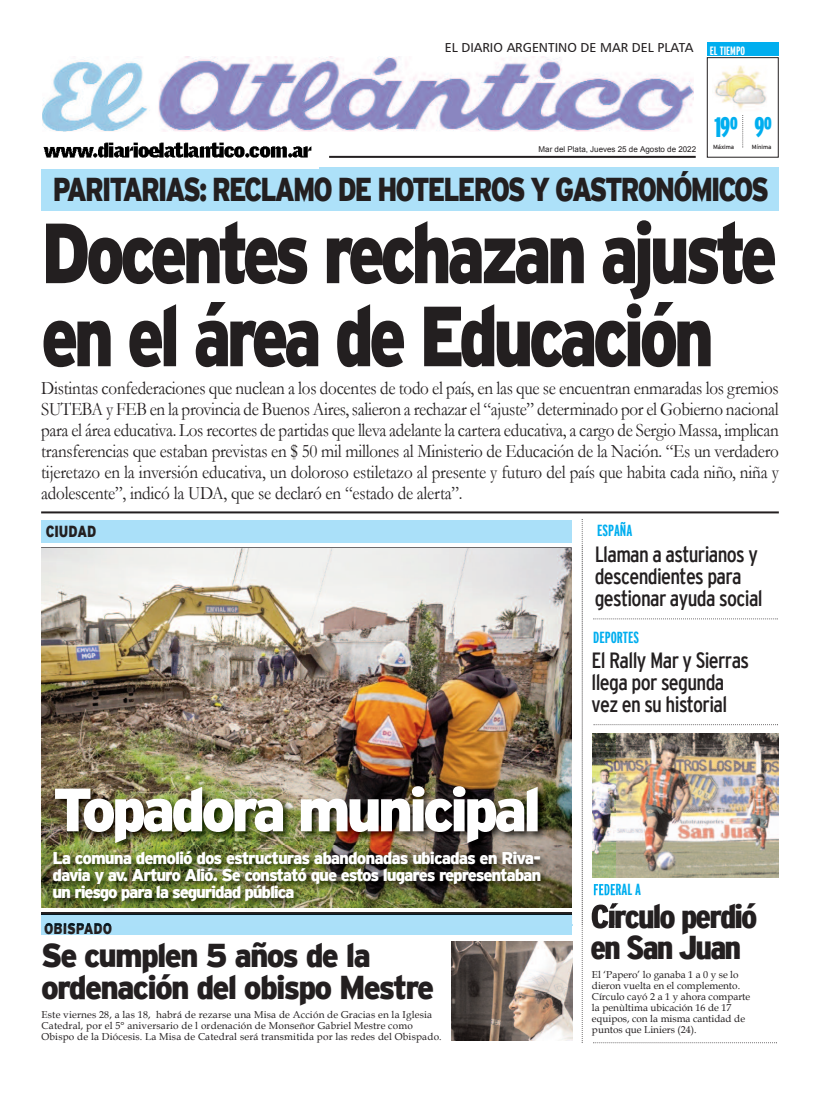
<style>
.page{position:relative;width:820px;height:1095px;background:#fff}
.page>*{position:absolute;margin:0;border:0;box-sizing:border-box;transform-origin:0 0}
.t1{font:900 85px/83px "Interstate";letter-spacing:-.07em;color:#231f20;scale:.81 1}
.t2{font:900 61px "Interstate";letter-spacing:-.07em;color:#fff}
.t3{font:900 33px "Interstate";letter-spacing:-.07em;color:#231f20;scale:.8 1}
.t4{font:900 33px/32px "Interstate";letter-spacing:-.07em;color:#231f20;scale:.95 1}
.t5{font:900 condensed 33px/31px "Interstate";letter-spacing:-.055em;color:#231f20;scale:1.07 1}
.t6{font:900 extra-condensed 28px "Interstate";color:#00aeef}
.t7{font:condensed 22px/22px "Interstate";letter-spacing:-.03em;color:#231f20}
.t8{font:19px/21px "Garamond";letter-spacing:-.015em;color:#231f20;text-align:justify;scale:.9 1}
.t9{font:900 17px/17px "Interstate";letter-spacing:-.07em;color:#fff;text-align:justify}
.t10{font:700 extra-condensed 16px "Interstate";color:#00aeef}
.t11{font:900 16px "Interstate";color:#231f20;scale:.8 1}
.t12{font:13px "Humanist 777 BT Roman B";color:#231f20}
.t13{font:700 extra-condensed 12px "Interstate";color:#fff}
.t14{font:10px/11px "Book Antiqua";letter-spacing:.015em;color:#231f20}
.t15{font:8px "Arial";color:#231f20}
.t16{font:6px "Interstate";letter-spacing:-.005em;color:#231f20}
</style>
<div class="page">
<svg style="left:452px;top:1039px;width:120px;height:2px"></svg>
<img style="left:452px;top:941px;width:120px;height:98px">
<div style="left:41px;top:913px;width:531px;height:21px;background:#aae0f9"></div>
<hr style="left:41px;top:511px;width:737px;height:2px;background:#231f20">
<div style="left:41px;top:520px;width:530px;height:22px;background:#aae0f9"></div>
<img style="left:615px;top:733px;width:163px;height:144px">
<img style="left:41px;top:545px;width:574px;height:379px">
<img style="left:41px;top:548px;width:530px;height:296px">
<svg style="left:581px;top:519px;width:1px;height:522px"></svg>
<img style="left:592px;top:733px;width:23px;height:144px">
<img style="left:593px;top:883px;width:22px;height:12px">
<img style="left:591px;top:903px;width:24px;height:21px">
<img style="left:42px;top:56px;width:651px;height:75px">
<hr style="left:329px;top:156px;width:366px;height:2px;background:#231f20">
<div style="left:706px;top:57px;width:72px;height:100px;border:1px solid #231f20"></div>
<div style="left:706px;top:43px;width:72px;height:13px;background:#00aeef"></div>
<svg style="left:742px;top:115px;width:1px;height:32px"></svg>
<img style="left:714px;top:66px;width:52px;height:43px">
<img style="left:45px;top:924px;width:66px;height:1px">
<img style="left:41px;top:844px;width:531px;height:80px">
<img style="left:42px;top:844px;width:529px;height:63px">
<div style="left:41px;top:167px;width:737px;height:43px;background:#ade1f9"></div>
<img style="left:41px;top:142px;width:277px;height:26px">
<svg style="left:593px;top:724px;width:184px;height:1px"></svg>
<svg style="left:593px;top:618px;width:184px;height:1px"></svg>
<p class="t12" style="left:444px;top:40px;width:250px">EL DIARIO ARGENTINO DE MAR DEL PLATA</p>
<p class="t13" style="left:709px;top:44px;width:37px">EL TIEMPO</p>
<p class="t15" style="left:538px;top:145px;width:159px">Mar del Plata, Jueves 25 de Agosto de 2022</p>
<h3 class="t6" style="left:714px;top:111px;width:59px">19º 9º</h3>
<p class="t16" style="left:712px;top:143px;width:23px">Máxima</p>
<p class="t16" style="left:751px;top:143px;width:21px">Mínima</p>
<h3 class="t3" style="left:53px;top:170px;width:896px">PARITARIAS: RECLAMO DE HOTELEROS Y GASTRONÓMICOS</h3>
<h1 class="t1" style="left:41px;top:211px;width:910px">Docentes rechazan ajuste en el área de Educación</h1>
<p class="t8" style="left:41px;top:377px;width:820px">Distintas confederaciones que nuclean a los docentes de todo el país, en las que se encuentran enmaradas los gremios SUTEBA y FEB en la provincia de Buenos Aires, salieron a rechazar el “ajuste” determinado por el Gobierno nacional para el área educativa. Los recortes de partidas que lleva adelante la cartera educativa, a cargo de Sergio Massa, implican transferencias que estaban previstas en $ 50 mil millones al Ministerio de Educación de la Nación. “Es un verdadero tijeretazo en la inversión educativa, un doloroso estiletazo al presente y futuro del país que habita cada niño, niña y adolescente”, indicó la UDA, que se declaró en “estado de alerta”.</p>
<p class="t11" style="left:46px;top:522px;width:65px">CIUDAD</p>
<h2 class="t2" style="left:52px;top:774px;width:490px">Topadora municipal</h2>
<p class="t9" style="left:52px;top:849px;width:490px">La comuna demolió dos estructuras abandonadas ubicadas en Riva&shy;davia y av. Arturo Alió. Se constató que estos lugares representaban un riesgo para la seguridad pública</p>
<p class="t11" style="left:44px;top:919px;width:86px">OBISPADO</p>
<h3 class="t4" style="left:41px;top:938px;width:415px">Se cumplen 5 años de la ordenación del obispo Mestre</h3>
<p class="t14" style="left:42px;top:1009px;width:401px">Este viernes 28, a las 18, habrá de rezarse una Misa de Acción de Gracias en la Iglesia<br>Catedral, por el 5° aniversario de l ordenación de Monseñor Gabriel Mestre como<br>Obispo de la Diócesis. La Misa de Catedral será transmitida por las redes del Obispado.</p>
<p class="t10" style="left:597px;top:522px;width:37px">ESPAÑA</p>
<p class="t7" style="left:594px;top:543px;width:169px">Llaman a asturianos y descendientes para gestionar ayuda social</p>
<p class="t10" style="left:593px;top:628px;width:47px">DEPORTES</p>
<p class="t7" style="left:591px;top:649px;width:159px">El Rally Mar y Sierras llega por segunda vez en su historial</p>
<p class="t10" style="left:593px;top:880px;width:49px">FEDERAL A</p>
<h3 class="t5" style="left:590px;top:900px;width:157px">Círculo perdió en San Juan</h3>
<p class="t14" style="left:591px;top:968px;width:160px">El ‘Papero’ lo ganaba 1 a 0 y se lo dieron vuelta en el complemento.<br>Círculo cayó 2 a 1 y ahora comparte la penùltima ubicación 16 de 17 equipos, con la misma cantidad de puntos que Liniers (24).</p>
</div>
